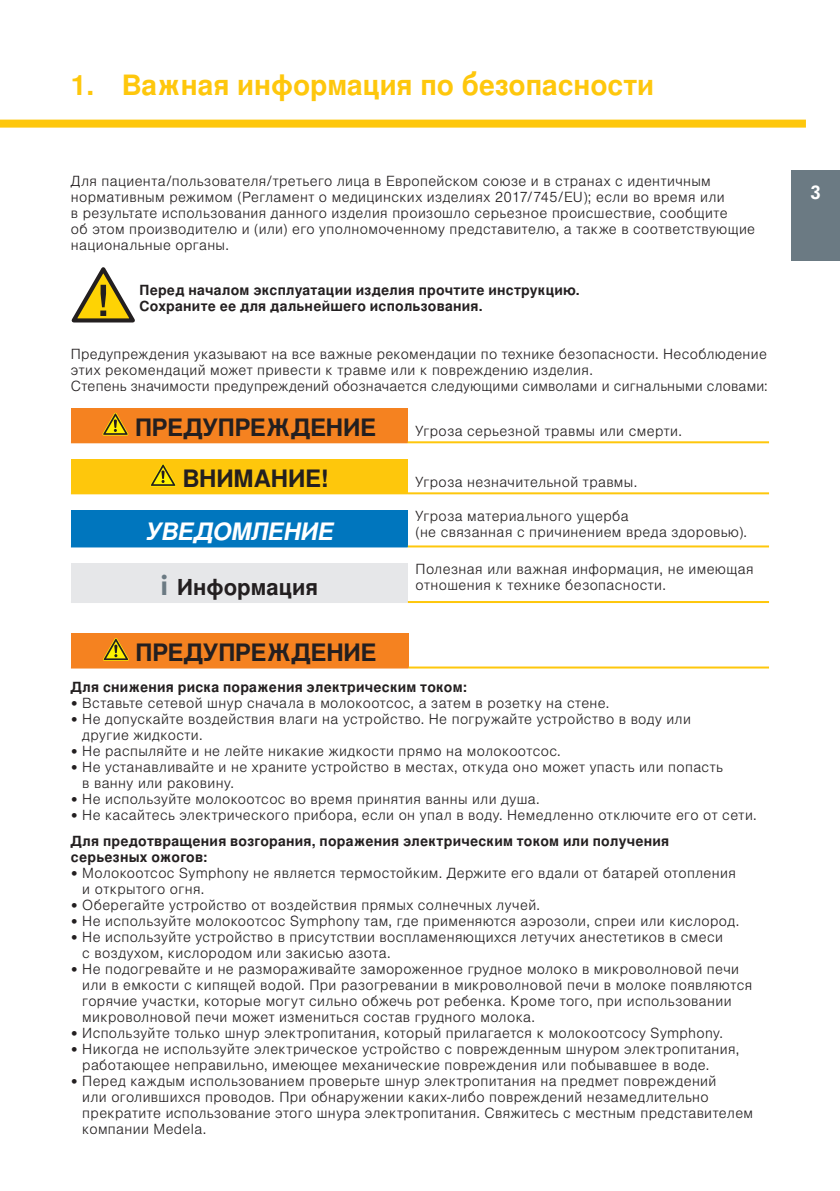
<style>
.page{position:relative;width:840px;height:1191px;background:#fff}
.page>*{position:absolute;margin:0;border:0;box-sizing:border-box;transform-origin:0 0}
.t1{font:700 28px "Nimbus San L";color:#fec70c}
.t2{font:700 24px "Nimbus San L";letter-spacing:-.005em;color:#231f20}
.t3{font:italic 700 24px "Nimbus San L";color:#fff}
.t4{font:700 22px "Nimbus San L";color:#231f20}
.t5{font:600 20px "Futura SB Medela";color:#fff}
.t6{font:300 14px/16px "Nimbus San L";letter-spacing:.025em;color:#231f20}
.t7{font:700 14px/16px "Nimbus San L";letter-spacing:.02em;color:#231f20}
.s1{font-family:"Futura SB Medela";font-weight:600;font-size:32px;color:#6b7a83}
.s2{font-family:"Futura SB Medela";font-weight:600}
.s3{font-weight:700}
</style>
<div class="page">
<div style="left:791px;top:170px;width:48px;height:91px;background:#6b7a83"></div>
<div style="left:0;top:120px;width:805px;height:8px;background:#fec70c"></div>
<svg style="left:71px;top:267px;width:64px;height:56px"></svg>
<div style="left:71px;top:408px;width:336px;height:34px;background:#f58220"></div>
<div style="left:71px;top:459px;width:336px;height:34px;background:#fec70c"></div>
<div style="left:71px;top:510px;width:336px;height:36px;background:#0076be"></div>
<div style="left:71px;top:563px;width:336px;height:39px;background:#e6e7e9"></div>
<hr style="left:71px;top:441px;width:336px;height:2px;background:#f58220">
<hr style="left:407px;top:441px;width:361px;height:2px;background:#fec70c">
<hr style="left:71px;top:492px;width:336px;height:2px;background:#fec70c">
<hr style="left:407px;top:492px;width:361px;height:2px;background:#fec70c">
<hr style="left:407px;top:545px;width:361px;height:2px;background:#fec70c">
<hr style="left:407px;top:601px;width:361px;height:2px;background:#fec70c">
<hr style="left:71px;top:545px;width:336px;height:2px;background:#0076be">
<hr style="left:71px;top:601px;width:336px;height:2px;background:#e6e7e9">
<svg style="left:102px;top:413px;width:26px;height:22px"></svg>
<svg style="left:150px;top:464px;width:26px;height:22px"></svg>
<div style="left:71px;top:633px;width:337px;height:34px;background:#f58220"></div>
<hr style="left:71px;top:666px;width:337px;height:2px;background:#f58220">
<hr style="left:408px;top:666px;width:360px;height:2px;background:#fec70c">
<svg style="left:103px;top:638px;width:26px;height:22px"></svg>
<h1 class="t1" style="left:71px;top:68px;width:584px">1. Важная информация по безопасности</h1>
<p class="t6" style="left:71px;top:173px;width:685px">Для пациента/пользователя/третьего лица в Европейском союзе и в странах с идентичным нормативным режимом (Регламент о медицинских изделиях 2017/745/EU); если во время или<br>в результате использования данного изделия произошло серьезное происшествие, сообщите<br>об этом производителю и (или) его уполномоченному представителю, а также в соответствующие национальные органы.</p>
<p class="t7" style="left:139px;top:282px;width:441px">Перед началом эксплуатации изделия прочтите инструкцию.<br>Сохраните ее для дальнейшего использования.</p>
<p class="t6" style="left:71px;top:347px;width:698px">Предупреждения указывают на все важные рекомендации по технике безопасности. Несоблюдение этих рекомендаций может привести к травме или к повреждению изделия.<br>Степень значимости предупреждений обозначается следующими символами и сигнальными словами:</p>
<h2 class="t2" style="left:135px;top:412px;width:242px">ПРЕДУПРЕЖДЕНИЕ</h2>
<p class="t6" style="left:415px;top:423px;width:267px">Угроза серьезной травмы или смерти.</p>
<h2 class="t2" style="left:182px;top:463px;width:147px">ВНИМАНИЕ!</h2>
<p class="t6" style="left:415px;top:474px;width:223px">Угроза незначительной травмы.</p>
<p class="t6" style="left:415px;top:508px;width:214px">Угроза материального ущерба</p>
<h2 class="t3" style="left:145px;top:517px;width:194px">УВЕДОМЛЕНИЕ</h2>
<p class="t6" style="left:415px;top:524px;width:333px">(не связанная с причинением вреда здоровью).</p>
<p class="t6" style="left:415px;top:561px;width:339px">Полезная или важная информация, не имеющая отношения к технике безопасности.</p>
<h3 class="t4" style="left:160px;top:574px;width:159px"><span class="s1">i</span> Информация</h3>
<h2 class="t2" style="left:135px;top:638px;width:242px">ПРЕДУПРЕЖДЕНИЕ</h2>
<p class="t7" style="left:71px;top:680px;width:397px">Для снижения риска поражения электрическим током:</p>
<p class="t6" style="left:71px;top:695px;width:539px"><span class="s2">•</span> Вставьте сетевой шнур сначала в молокоотсос, а затем в розетку на стене.</p>
<p class="t6" style="left:82px;top:711px;width:609px;text-indent:-11px"><span class="s2">•</span> Не допускайте воздействия влаги на устройство. Не погружайте устройство в воду или другие жидкости.</p>
<p class="t6" style="left:71px;top:743px;width:491px"><span class="s2">•</span> Не распыляйте и не лейте никакие жидкости прямо на молокоотсос.</p>
<p class="t6" style="left:82px;top:759px;width:641px;text-indent:-11px"><span class="s2">•</span> Не устанавливайте и не храните устройство в местах, откуда оно может упасть или попасть в ванну или раковину.</p>
<p class="t6" style="left:71px;top:791px;width:470px"><span class="s2">•</span> Не используйте молокоотсос во время принятия ванны или душа.</p>
<p class="t6" style="left:71px;top:802px;width:687px;line-height:26px"><span class="s2">•</span> Не касайтесь электрического прибора, если он упал в воду. Немедленно отключите его от сети.<br><span class="s3">Для предотвращения возгорания, поражения электрическим током или получения</span></p>
<p class="t7" style="left:71px;top:850px;width:138px">серьезных ожогов:</p>
<p class="t6" style="left:82px;top:865px;width:654px;text-indent:-11px"><span class="s2">•</span> Молокоотсос Symphony не является термостойким. Держите его вдали от батарей отопления и открытого огня.</p>
<p class="t6" style="left:71px;top:897px;width:470px"><span class="s2">•</span> Оберегайте устройство от воздействия прямых солнечных лучей.</p>
<p class="t6" style="left:71px;top:913px;width:669px"><span class="s2">•</span> Не используйте молокоотсос Symphony там, где применяются аэрозоли, спреи или кислород.</p>
<p class="t6" style="left:82px;top:929px;width:642px;text-indent:-11px"><span class="s2">•</span> Не используйте устройство в присутствии воспламеняющихся летучих анестетиков в смеси с воздухом, кислородом или закисью азота.</p>
<p class="t6" style="left:82px;top:961px;width:671px;text-indent:-11px"><span class="s2">•</span> Не подогревайте и не размораживайте замороженное грудное молоко в микроволновой печи или в емкости с кипящей водой. При разогревании в микроволновой печи в молоке появляются горячие участки, которые могут сильно обжечь рот ребенка. Кроме того, при использовании микроволновой печи может измениться состав грудного молока.</p>
<p class="t6" style="left:71px;top:1025px;width:653px"><span class="s2">•</span> Используйте только шнур электропитания, который прилагается к молокоотсосу Symphony.</p>
<p class="t6" style="left:82px;top:1041px;width:658px;text-indent:-11px"><span class="s2">•</span> Никогда не используйте электрическое устройство с поврежденным шнуром электропитания, работающее неправильно, имеющее механические повреждения или побывавшее в воде.</p>
<p class="t6" style="left:82px;top:1073px;width:672px;text-indent:-11px"><span class="s2">•</span> Перед каждым использованием проверьте шнур электропитания на предмет повреждений<br>или оголившихся проводов. При обнаружении каких-либо повреждений незамедлительно прекратите использование этого шнура электропитания. Свяжитесь с местным представителем компании Medela.</p>
<h3 class="t5" style="left:810px;top:181px;width:12px">3</h3>
</div>
